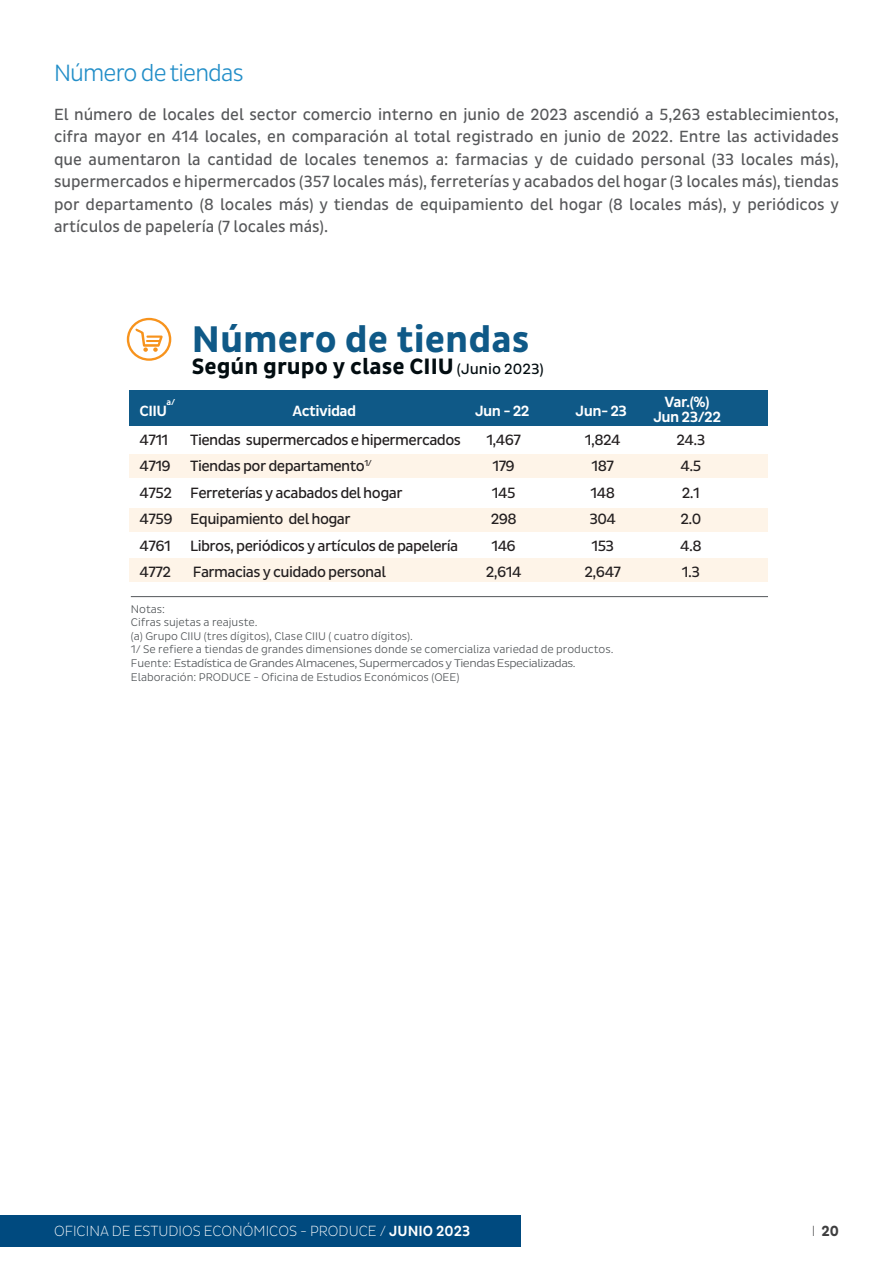
<style>
.page{position:relative;width:893px;height:1263px;background:#fff}
.page>*{position:absolute;margin:0;border:0;box-sizing:border-box;transform-origin:0 0}
.t1{font:700 37.8px "Pluto Sans Cond";color:#0f5987;scale:1.04 1}
.t2{font:300 24px "Pluto Sans Cond";letter-spacing:-.035em;color:#228ec8}
.t3{font:700 22.65px "Pluto Sans Cond";color:#020c10;scale:1.04 1}
.t4{font:16.5px/22.5px "Pluto Sans Cond";color:#57585a;text-align:justify}
.t5{font:15.15px/26.4px "Pluto Sans Cond";letter-spacing:-.035em;color:#231f20}
.t6{font:500 15.15px/15.1px "Pluto Sans Cond";letter-spacing:-.035em;color:#fff;text-align:center;scale:1.04 1}
.t7{font:300 15px "Pluto Sans Cond Ex";color:#fff}
.t8{font:700 15px "Pluto Sans Cond";color:#3e3e3f}
.t9{font:300 11.4px/13.6px "Pluto Sans Cond";color:#505457;scale:1.04 1}
.t10{font:500 8.85px "Pluto Sans Cond";color:#fff;scale:1.04 1}
.s1{font-weight:400;font-size:15.15px}
.s2{font-family:"Pluto Sans Cond";font-weight:500}
.s3{font-family:"Pluto Sans Cond Ex";font-weight:300}
</style>
<div class="page">
<div style="left:0;top:1215px;width:520px;height:32px;background:#004a7f"></div>
<hr style="left:892px;top:1215px;width:1px;height:32px;background:#004a7f">
<hr style="left:131px;top:596px;width:637px;height:1px;background:#505457">
<div style="left:127px;top:318px;width:44px;height:43px;border:2px solid #f7931d;border-radius:50%"></div>
<svg style="left:135px;top:328px;width:28px;height:24px"></svg>
<div style="left:129px;top:390px;width:639px;height:36px;background:#0f5987"></div>
<div style="left:129px;top:454px;width:639px;height:24px;background:#fef4e8"></div>
<div style="left:129px;top:508px;width:639px;height:23px;background:#fef4e8"></div>
<div style="left:129px;top:559px;width:639px;height:23px;background:#fef4e8"></div>
<p class="t2" style="left:54px;top:59px;width:191px">Número de tiendas</p>
<p class="t4" style="left:54px;top:103px;width:787px">El número de locales del sector comercio interno en junio de 2023 ascendió a 5,263 establecimientos, cifra mayor en 414 locales, en comparación al total registrado en junio de 2022. Entre las actividades que aumentaron la cantidad de locales tenemos a: farmacias y de cuidado personal (33 locales más), supermercados e hipermercados (357 locales más), ferreterías y acabados del hogar (3 locales más), tiendas por departamento (8 locales más) y tiendas de equipamiento del hogar (8 locales más), y periódicos y artículos de papelería (7 locales más).</p>
<p class="t1" style="left:192px;top:317px;width:326px">Número de tiendas</p>
<p class="t3" style="left:192px;top:354px;width:340px">Según grupo y clase CIIU <span class="s1">(Junio 2023)</span></p>
<p class="t10" style="left:167px;top:397px;width:10px">a/</p>
<p class="t6" style="left:140px;top:403px;width:28px">CIIU</p>
<p class="t6" style="left:293px;top:403px;width:63px">Actividad</p>
<p class="t6" style="left:475px;top:403px;width:54px">Jun - 22</p>
<p class="t6" style="left:575px;top:403px;width:51px">Jun- 23</p>
<p class="t6" style="left:653px;top:394px;width:67px">Var.(%)<br>Jun 23/22</p>
<p class="t5" style="left:140px;top:427px;width:35px">4711<br>4719<br>4752<br>4759<br>4761<br>4772</p>
<p class="t5" style="left:190px;top:427px;width:272px">Tiendas supermercados e hipermercados Tiendas por departamento<sup>1/<br></sup>Ferreterías y acabados del hogar Equipamiento del hogar<br>Libros, periódicos y artículos de papelería Farmacias y cuidado personal</p>
<p class="t5" style="left:486px;top:427px;width:37px;text-align:center">1,467<br>179<br>145<br>298<br>146<br>2,614</p>
<p class="t5" style="left:585px;top:427px;width:38px;text-align:center">1,824<br>187<br>148<br>304<br>153<br>2,647</p>
<p class="t5" style="left:676px;top:427px;width:30px">24.3<br>4.5<br>2.1<br>2.0<br>4.8<br>1.3</p>
<p class="t9" style="left:131px;top:602px;width:466px">Notas:<br>Cifras sujetas a reajuste.<br>(a) Grupo CIIU (tres dígitos), Clase CIIU ( cuatro dígitos).<br>1/ Se refiere a tiendas de grandes dimensiones donde se comercializa variedad de productos.<br>Fuente: Estadística de Grandes Almacenes, Supermercados y Tiendas Especializadas.<br>Elaboración: PRODUCE - Oficina de Estudios Económicos (OEE)</p>
<p class="t7" style="left:54px;top:1222px;width:418px">OFICINA DE ESTUDIOS ECONÓMICOS - PRODUCE / <span class="s2">JUNIO 2023</span></p>
<p class="t8" style="left:812px;top:1222px;width:29px"><span class="s3">I</span> 20</p>
</div>
